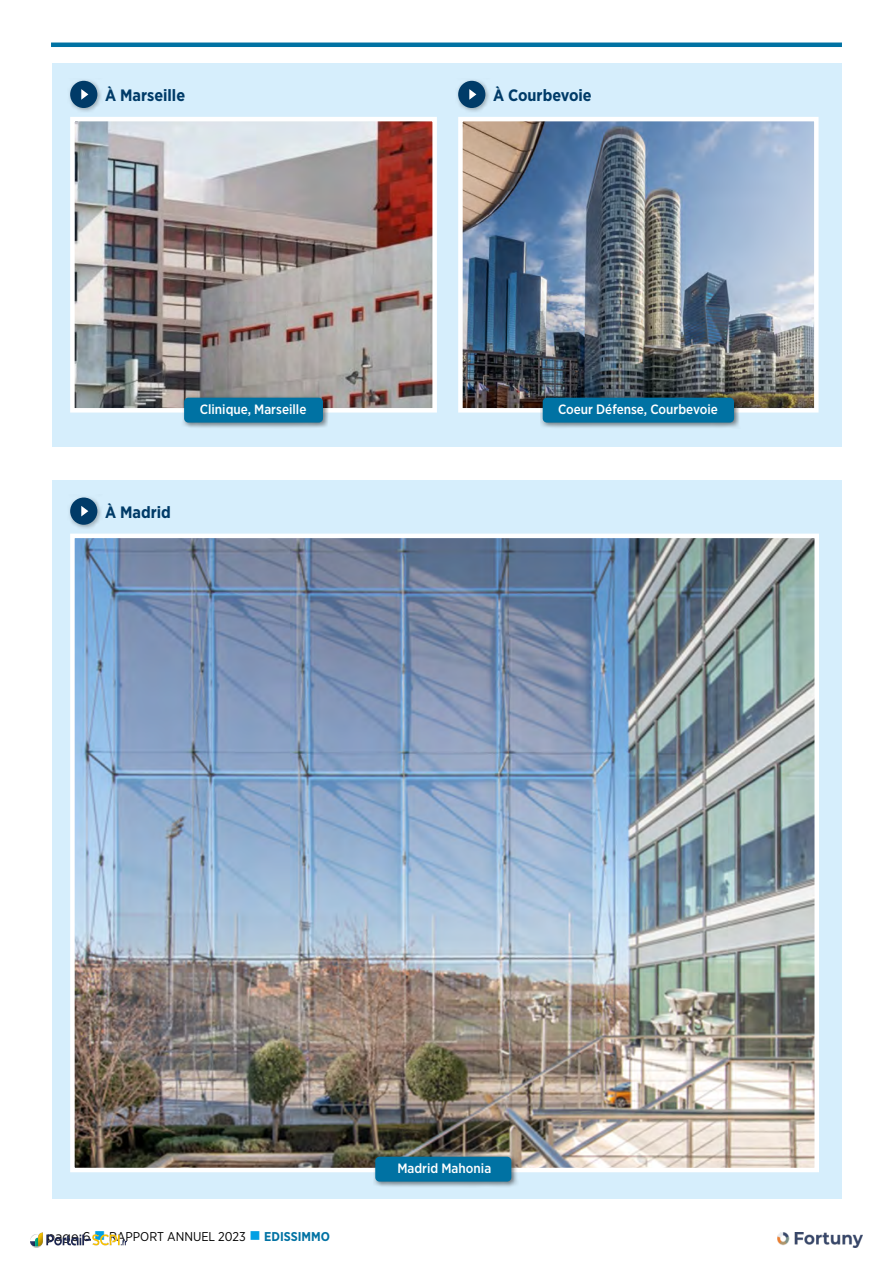
<style>
.page{position:relative;width:893px;height:1263px;background:#fff}
.page>*{position:absolute;margin:0;border:0;box-sizing:border-box;transform-origin:0 0}
.t1{font:700 16.5px "Gotham Narrow";color:#003b68}
.t2{font:500 13.5px "Gotham Narrow";color:#fff}
.t3{font:12.75px "Gotham Narrow";color:#000}
.s1{font-family:"Gotham"}
.s2{color:#009fe3}
.s3{font-weight:700;color:#0072a3}
</style>
<div class="page">
<hr style="left:51px;top:43px;width:791px;height:4px;background:#0072a3">
<div style="left:52px;top:480px;width:790px;height:719px;background:#d6eefc"></div>
<div style="left:67px;top:495px;width:36px;height:35px;background:#000;opacity:.3"></div>
<div style="left:70px;top:497px;width:27px;height:28px;background:#003b68;border-radius:50%"></div>
<svg style="left:81px;top:506px;width:7px;height:10px"></svg>
<img style="left:75px;top:539px;width:739px;height:628px">
<div style="left:70px;top:534px;width:749px;height:638px;border:4px solid #fff"></div>
<div style="left:373px;top:1154px;width:145px;height:34px;background:#000;opacity:.5"></div>
<div style="left:375px;top:1157px;width:136px;height:24px;background:#0072a3;border-radius:4px"></div>
<div style="left:52px;top:64px;width:790px;height:383px;background:#d6eefc"></div>
<div style="left:67px;top:78px;width:36px;height:35px;background:#000;opacity:.3"></div>
<div style="left:70px;top:81px;width:27px;height:27px;background:#003b68;border-radius:50%"></div>
<svg style="left:81px;top:89px;width:7px;height:11px"></svg>
<div style="left:455px;top:78px;width:36px;height:35px;background:#000;opacity:.3"></div>
<div style="left:458px;top:81px;width:27px;height:27px;background:#003b68;border-radius:50%"></div>
<svg style="left:469px;top:89px;width:7px;height:11px"></svg>
<img style="left:75px;top:122px;width:357px;height:285px">
<div style="left:70px;top:117px;width:367px;height:295px;border:4px solid #fff"></div>
<div style="left:182px;top:395px;width:148px;height:34px;background:#000;opacity:.5"></div>
<div style="left:184px;top:398px;width:139px;height:25px;background:#0072a3;border-radius:4px"></div>
<img style="left:463px;top:122px;width:351px;height:285px">
<div style="left:458px;top:117px;width:361px;height:295px;border:4px solid #fff"></div>
<div style="left:540px;top:395px;width:200px;height:34px;background:#000;opacity:.5"></div>
<div style="left:543px;top:398px;width:191px;height:25px;background:#0072a3;border-radius:4px"></div>
<img style="left:777px;top:1233px;width:86px;height:15px">
<img style="left:30px;top:1233px;width:97px;height:15px">
<p class="t1" style="left:105px;top:85px;width:81px">À Marseille</p>
<p class="t1" style="left:493px;top:85px;width:100px">À Courbevoie</p>
<p class="t2" style="left:200px;top:401px;width:108px">Clinique, Marseille</p>
<p class="t2" style="left:558px;top:401px;width:161px">Coeur Défense, Courbevoie</p>
<p class="t1" style="left:105px;top:501px;width:67px">À Madrid</p>
<p class="t2" style="left:397px;top:1160px;width:95px">Madrid Mahonia</p>
<p class="t3" style="left:47px;top:1228px;width:285px"><span class="s1">page 6</span> <span class="s2">■</span> RAPPORT ANNUEL 2023 <span class="s2">■</span> <span class="s3">EDISSIMMO</span></p>
</div>
